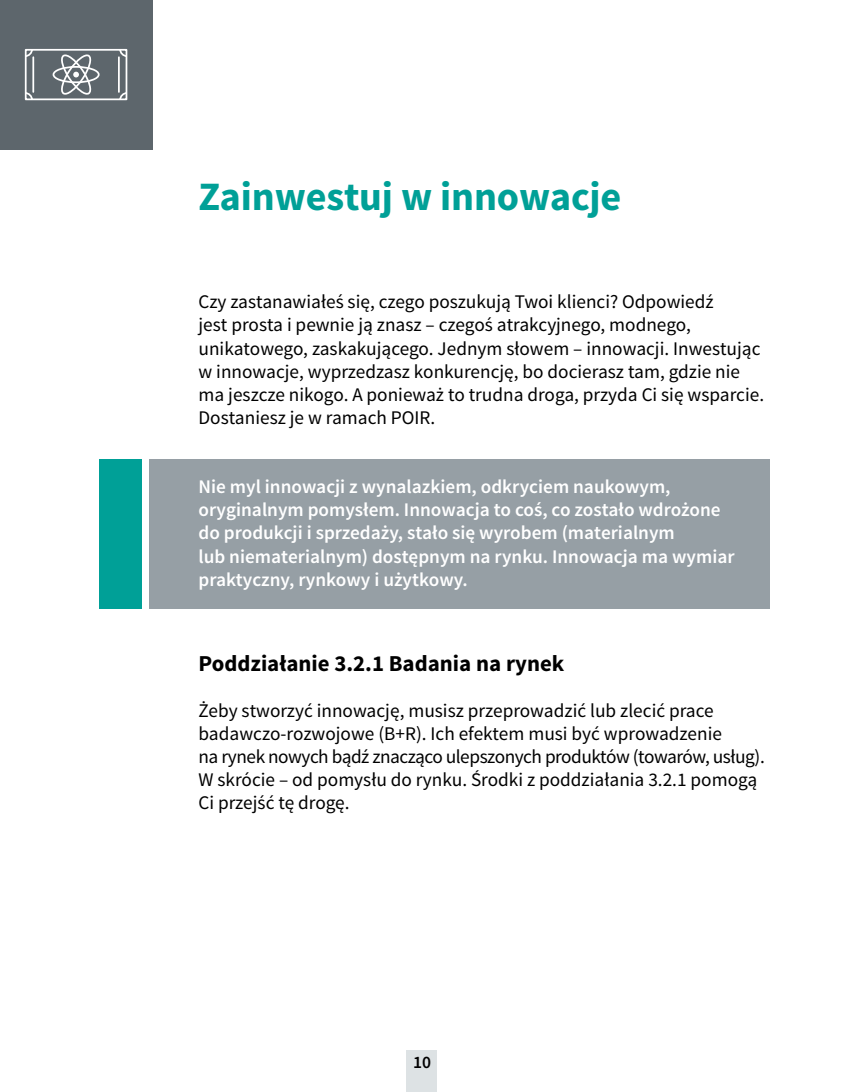
<style>
.page{position:relative;width:844px;height:1092px;background:#fff}
.page>*{position:absolute;margin:0;border:0;box-sizing:border-box;transform-origin:0 0}
.t1{font:700 40.25px "Source Sans Pro";letter-spacing:-.005em;color:#00a097}
.t2{font:700 22.75px "Source Sans Pro";color:#000}
.t3{font:19.25px/23.1px "Source Sans Pro";color:#000}
.t4{font:600 19.25px/23.1px "Source Sans Pro";color:#fff}
.t5{font:600 17.5px "Source Sans Pro";color:#000}
</style>
<div class="page">
<div style="left:407px;top:1050px;width:30px;height:41px;background:#dde2e4"></div>
<div style="left:149px;top:459px;width:620px;height:149px;background:#969fa5"></div>
<div style="left:99px;top:459px;width:42px;height:149px;background:#00a097"></div>
<div style="left:0;top:0;width:152px;height:149px;background:#5d666c"></div>
<svg style="left:28px;top:52px;width:5px;height:5px"></svg>
<svg style="left:119px;top:52px;width:5px;height:5px"></svg>
<svg style="left:28px;top:92px;width:5px;height:5px"></svg>
<svg style="left:119px;top:92px;width:5px;height:5px"></svg>
<div style="left:25px;top:49px;width:102px;height:51px;border:2px solid #fff"></div>
<hr style="left:32px;top:57px;width:2px;height:35px;background:#fff">
<hr style="left:118px;top:57px;width:2px;height:35px;background:#fff">
<div style="left:53px;top:66px;width:47px;height:17px;border:2px solid #fff;border-radius:50%"></div>
<svg style="left:57px;top:54px;width:35px;height:41px"></svg>
<h1 class="t1" style="left:198px;top:171px;width:424px">Zainwestuj w innowacje</h1>
<p class="t3" style="left:198px;top:291px;width:567px">Czy zastanawiałeś się, czego poszukują Twoi klienci? Odpowiedź<br>jest prosta i pewnie ją znasz – czegoś atrakcyjnego, modnego, unikatowego, zaskakującego. Jednym słowem – innowacji. Inwestując w innowacje, wyprzedzasz konkurencję, bo docierasz tam, gdzie nie ma jeszcze nikogo. A ponieważ to trudna droga, przyda Ci się wsparcie.<br>Dostaniesz je w ramach POIR.</p>
<p class="t4" style="left:198px;top:476px;width:537px">Nie myl innowacji z wynalazkiem, odkryciem naukowym, oryginalnym pomysłem. Innowacja to coś, co zostało wdrożone do produkcji i sprzedaży, stało się wyrobem (materialnym<br>lub niematerialnym) dostępnym na rynku. Innowacja ma wymiar praktyczny, rynkowy i użytkowy.</p>
<p class="t2" style="left:198px;top:648px;width:367px">Poddziałanie 3.2.1 Badania na rynek</p>
<p class="t3" style="left:198px;top:699px;width:567px">Żeby stworzyć innowację, musisz przeprowadzić lub zlecić prace badawczo-rozwojowe (B+R). Ich efektem musi być wprowadzenie<br>na rynek nowych bądź znacząco ulepszonych produktów (towarów, usług).<br>W skrócie – od pomysłu do rynku. Środki z poddziałania 3.2.1 pomogą Ci przejść tę drogę.</p>
<p class="t5" style="left:413px;top:1051px;width:19px">10</p>
</div>
